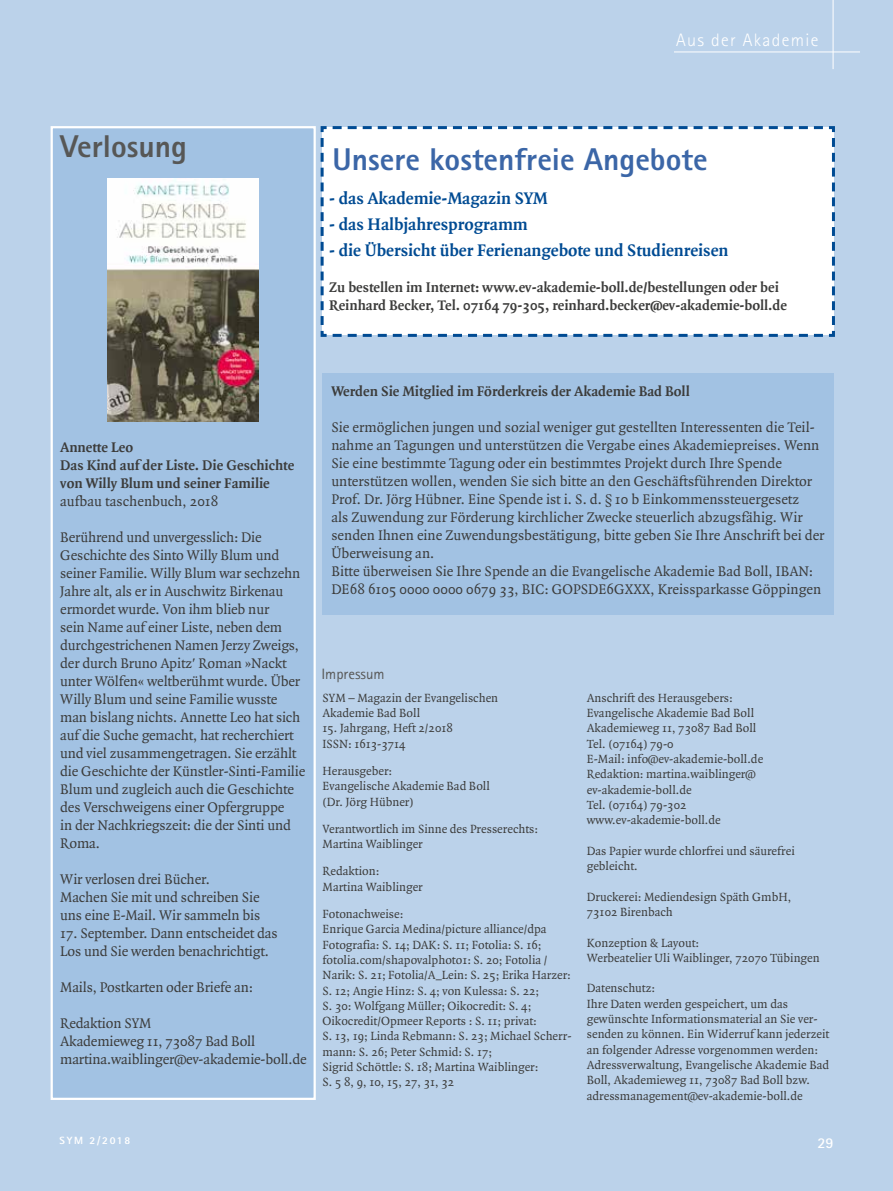
<style>
.page{position:relative;width:893px;height:1191px;background:#bbd2ea}
.page>*{position:absolute;margin:0;border:0;box-sizing:border-box;transform-origin:0 0}
.t1{font:800 31.5px "Rotis Sans Serif";color:#3b66a7}
.t2{font:800 31.5px "Rotis Sans Serif";color:#575756}
.t3{font:700 18px "Quadraat OT";color:#004b93}
.t4{font:300 18px "Rotis Sans Serif";letter-spacing:.075em;color:#fff}
.t5{font:15px/18px "Quadraat OT";letter-spacing:-.01em;color:#3c3c3b}
.t6{font:700 15px/18px "Quadraat OT";color:#3c3c3b}
.t7{font:15px "Rotis Sans Serif";color:#575756}
.t8{font:700 15px "Rotis Sans Serif";color:#fff}
.t9{font:12.75px/15.3px "Quadraat OT";color:#3c3c3b}
.t10{font:800 10.5px "Rotis Sans Serif";letter-spacing:.165em;color:#fff}
</style>
<div class="page">
<div style="left:320px;top:126px;width:515px;height:211px;background:#fff"></div>
<div style="left:51px;top:126px;width:265px;height:974px;background:#a2c2e3;border:2px solid #fff"></div>
<div style="left:323px;top:373px;width:511px;height:241px;background:#a2c2e3"></div>
<hr style="left:674px;top:52px;width:186px;height:1px;background:#fff">
<hr style="left:833px;top:0;width:1px;height:69px;background:#fff">
<img style="left:107px;top:179px;width:151px;height:242px">
<p class="t4" style="left:676px;top:30px;width:144px">Aus der Akademie</p>
<h1 class="t2" style="left:60px;top:126px;width:128px">Verlosung</h1>
<h1 class="t1" style="left:333px;top:139px;width:377px">Unsere kostenfreie Angebote</h1>
<p class="t3" style="left:329px;top:188px;width:220px">- das Akademie-Magazin SYM</p>
<p class="t3" style="left:329px;top:214px;width:200px">- das Halbjahresprogramm</p>
<p class="t3" style="left:329px;top:240px;width:401px">- die Übersicht über Ferienangebote und Studienreisen</p>
<p class="t6" style="left:329px;top:278px;width:459px">Zu bestellen im Internet: www.ev-akademie-boll.de/bestellungen oder bei<br>Reinhard Becker, Tel. 07164 79-305, reinhard.becker@ev-akademie-boll.de</p>
<p class="t6" style="left:60px;top:438px;width:235px">Annette Leo<br>Das Kind auf der Liste. Die Geschichte von Willy Blum und seiner Familie</p>
<p class="t5" style="left:60px;top:492px;width:160px">aufbau taschenbuch, 2018</p>
<p class="t5" style="left:60px;top:528px;width:246px">Berührend und unvergesslich: Die Geschichte des Sinto Willy Blum und seiner Familie. Willy Blum war sechzehn Jahre alt, als er in Auschwitz Birkenau ermordet wurde. Von ihm blieb nur<br>sein Name auf einer Liste, neben dem durchgestrichenen Namen Jerzy Zweigs, der durch Bruno Apitz' Roman »Nackt unter Wölfen« weltberühmt wurde. Über Willy Blum und seine Familie wusste man bislang nichts. Annette Leo hat sich auf die Suche gemacht, hat recherchiert und viel zusammengetragen. Sie erzählt die Geschichte der Künstler-Sinti-Familie Blum und zugleich auch die Geschichte des Verschweigens einer Opfergruppe<br>in der Nachkriegszeit: die der Sinti und Roma.</p>
<p class="t5" style="left:60px;top:870px;width:201px">Wir verlosen drei Bücher.<br>Machen Sie mit und schreiben Sie uns eine E-Mail. Wir sammeln bis</p>
<p class="t5" style="left:60px;top:924px;width:219px">17. September. Dann entscheidet das<br>Los und Sie werden benachrichtigt.</p>
<p class="t5" style="left:60px;top:978px;width:194px">Mails, Postkarten oder Briefe an:</p>
<p class="t5" style="left:60px;top:1014px;width:248px">Redaktion SYM<br>Akademieweg 11, 73087 Bad Boll martina.waiblinger@ev-akademie-boll.de</p>
<p class="t10" style="left:60px;top:1133px;width:72px">SYM 2/2018</p>
<p class="t6" style="left:331px;top:382px;width:360px">Werden Sie Mitglied im Förderkreis der Akademie Bad Boll</p>
<p class="t5" style="left:331px;top:419px;width:495px">Sie ermöglichen jungen und sozial weniger gut gestellten Interessenten die Teil&shy;nahme an Tagungen und unterstützen die Vergabe eines Akademiepreises. Wenn Sie eine bestimmte Tagung oder ein bestimmtes Projekt durch Ihre Spende unterstützen wollen, wenden Sie sich bitte an den Geschäftsführenden Direktor Prof. Dr. Jörg Hübner. Eine Spende ist i. S. d. § 10 b Einkommenssteuergesetz<br>als Zuwendung zur Förderung kirchlicher Zwecke steuerlich abzugsfähig. Wir senden Ihnen eine Zuwendungsbestätigung, bitte geben Sie Ihre Anschrift bei der Überweisung an.<br>Bitte überweisen Sie Ihre Spende an die Evangelische Akademie Bad Boll, IBAN:<br>DE68 6105 0000 0000 0679 33, BIC: GOPSDE6GXXX, Kreissparkasse Göppingen</p>
<p class="t7" style="left:321px;top:665px;width:65px">Impressum</p>
<p class="t9" style="left:323px;top:690px;width:177px">SYM – Magazin der Evangelischen<br>Akademie Bad Boll</p>
<p class="t9" style="left:323px;top:721px;width:132px">15. Jahrgang, Heft 2/2018<br>ISSN: 1613-3714</p>
<p class="t9" style="left:323px;top:763px;width:169px">Herausgeber:<br>Evangelische Akademie Bad Boll (Dr. Jörg Hübner)</p>
<p class="t9" style="left:323px;top:821px;width:217px">Verantwortlich im Sinne des Presserechts:<br>Martina Waiblinger</p>
<p class="t9" style="left:323px;top:864px;width:102px">Redaktion:<br>Martina Waiblinger</p>
<p class="t9" style="left:323px;top:906px;width:250px">Fotonachweise:<br>Enrique Garcia Medina/picture alliance/dpa Fotografia: S. 14; DAK: S. 11; Fotolia: S. 16; fotolia.com/shapovalphoto1: S. 20; Fotolia / Narik: S. 21; Fotolia/A_Lein: S. 25; Erika Harzer:<br>S. 12; Angie Hinz: S. 4; von Kulessa: S. 22;<br>S. 30: Wolfgang Müller; Oikocredit: S. 4; Oikocredit/Opmeer Reports : S. 11; privat:<br>S. 13, 19; Linda Rebmann: S. 23; Michael Scherr&shy;mann: S. 26; Peter Schmid: S. 17;<br>Sigrid Schöttle: S. 18; Martina Waiblinger:<br>S. 5 8, 9, 10, 15, 27, 31, 32</p>
<p class="t9" style="left:587px;top:690px;width:178px">Anschrift des Herausgebers:<br>Evangelische Akademie Bad Boll<br>Akademieweg 11, 73087 Bad Boll<br>Tel. (07164) 79-0<br>E-Mail: info@ev-akademie-boll.de<br>Redaktion: martina.waiblinger@ ev-akademie-boll.de<br>Tel. (07164) 79-302 www.ev-akademie-boll.de</p>
<p class="t9" style="left:587px;top:843px;width:209px">Das Papier wurde chlorfrei und säurefrei gebleicht.</p>
<p class="t9" style="left:587px;top:889px;width:206px">Druckerei: Mediendesign Späth GmbH,<br>73102 Birenbach</p>
<p class="t9" style="left:587px;top:935px;width:234px">Konzeption &amp; Layout:<br>Werbeatelier Uli Waiblinger, 72070 Tübingen</p>
<p class="t9" style="left:587px;top:981px;width:244px">Datenschutz:<br>Ihre Daten werden gespeichert, um das gewünschte Informationsmaterial an Sie ver&shy;senden zu können. Ein Widerruf kann jederzeit an folgender Adresse vorgenommen werden:<br>Adressverwaltung, Evangelische Akademie Bad Boll, Akademieweg 11, 73087 Bad Boll bzw. adressmanagement@ev-akademie-boll.de</p>
<p class="t8" style="left:817px;top:1133px;width:18px">29</p>
</div>
